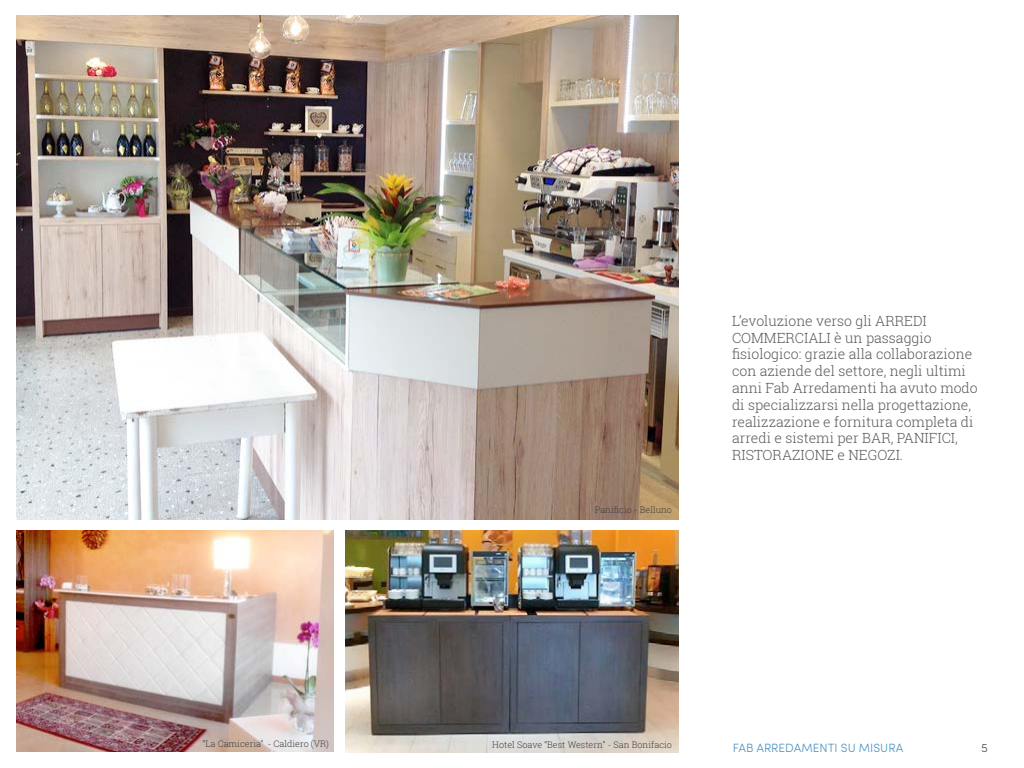
<style>
.page{position:relative;width:1024px;height:768px;background:#fff}
.page>*{position:absolute;margin:0;border:0;box-sizing:border-box;transform-origin:0 0}
.t1{font:300 14px/16.8px "Roboto Slab";color:#58595b}
.t2{font:300 12px "Sofia Pro";color:#4f93c3}
.t3{font:300 12px "Sofia Pro";color:#58595b}
.t4{font:300 9px "Roboto Slab";color:#414042}
</style>
<div class="page">
<img style="left:16px;top:530px;width:317px;height:222px">
<img style="left:345px;top:530px;width:334px;height:223px">
<img style="left:16px;top:16px;width:663px;height:504px">
<p class="t4" style="left:595px;top:504px;width:79px">Panificio - Belluno</p>
<p class="t1" style="left:732px;top:312px;width:247px">L’evoluzione verso gli ARREDI COMMERCIALI è un passaggio fisiologico: grazie alla collaborazione con aziende del settore, negli ultimi anni Fab Arredamenti ha avuto modo di specializzarsi nella progettazione, realizzazione e fornitura completa di arredi e sistemi per BAR, PANIFICI, RISTORAZIONE e NEGOZI.</p>
<p class="t4" style="left:203px;top:738px;width:128px">“La Camiceria” - Caldiero (VR)</p>
<p class="t4" style="left:492px;top:738px;width:181px">Hotel Soave “Best Western” - San Bonifacio</p>
<p class="t2" style="left:733px;top:739px;width:172px">FAB ARREDAMENTI SU MISURA</p>
<p class="t3" style="left:981px;top:739px;width:8px">5</p>
</div>
